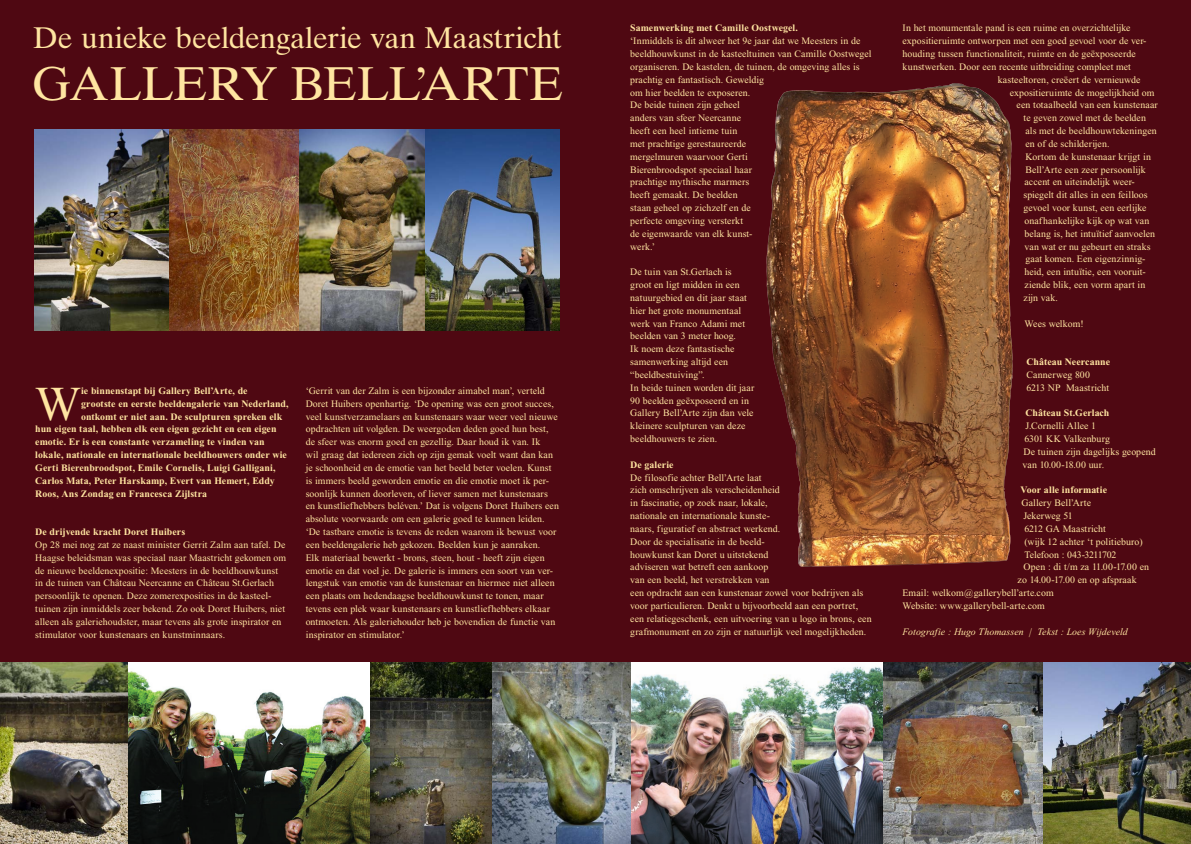
<style>
.page{position:relative;width:1191px;height:844px;background:#fff}
.page>*{position:absolute;margin:0;border:0;box-sizing:border-box;transform-origin:0 0}
.t1{font:48.56px "Times New Roman";color:#ffe5a1}
.t2{font:47.43px "Times Ten";letter-spacing:-.005em;color:#ffe5a1}
.t3{font:29.93px "Times Ten";letter-spacing:-.015em;color:#ffe5a1}
.t4{font:9.89px/12.9px "Times New Roman";letter-spacing:.01em;color:#ffe5a1}
.t5{font:700 9.89px "Times New Roman";letter-spacing:.005em;color:#ffe5a1}
.t6{font:italic 9.89px "Times New Roman";letter-spacing:.005em;color:#ffe5a1}
.t7{font:9.89px "Times New Roman";letter-spacing:-.015em;color:#ffe5a1}
.t8{font:9.89px "Times New Roman";letter-spacing:-.01em;color:#ffe5a1}
</style>
<div class="page">
<div style="left:0;top:0;width:1191px;height:843px;background:#4f0812"></div>
<img style="left:766px;top:83px;width:247px;height:484px">
<img style="left:127px;top:662px;width:244px;height:181px">
<img style="left:1042px;top:662px;width:149px;height:181px">
<img style="left:168px;top:129px;width:131px;height:201px">
<img style="left:299px;top:129px;width:127px;height:201px">
<img style="left:35px;top:129px;width:133px;height:201px">
<img style="left:426px;top:129px;width:133px;height:201px">
<img style="left:0;top:662px;width:127px;height:181px">
<img style="left:371px;top:662px;width:122px;height:181px">
<img style="left:631px;top:662px;width:252px;height:181px">
<img style="left:883px;top:662px;width:159px;height:181px">
<img style="left:493px;top:662px;width:138px;height:181px">
<h3 class="t3" style="left:33px;top:20px;width:530px">De unieke beeldengalerie van Maastricht</h3>
<h2 class="t2" style="left:32px;top:55px;width:533px">GALLERY BELL’ARTE</h2>
<h1 class="t1" style="left:35px;top:377px;width:47px">W</h1>
<p class="t5" style="left:81px;top:385px;width:168px">ie binnenstapt bij Gallery Bell’Arte, de</p>
<p class="t5" style="left:81px;top:398px;width:209px">grootste en eerste beeldengalerie van Nederland,</p>
<p class="t5" style="left:81px;top:410px;width:203px">ontkomt er niet aan. De sculpturen spreken elk</p>
<p class="t5" style="left:35px;top:423px;width:243px">hun eigen taal, hebben elk een eigen gezicht en een eigen</p>
<p class="t5" style="left:35px;top:436px;width:231px">emotie. Er is een constante verzameling te vinden van</p>
<p class="t5" style="left:35px;top:449px;width:253px">lokale, nationale en internationale beeldhouwers onder wie</p>
<p class="t5" style="left:35px;top:462px;width:242px">Gerti Bierenbroodspot, Emile Cornelis, Luigi Galligani,</p>
<p class="t5" style="left:35px;top:474px;width:241px">Carlos Mata, Peter Harskamp, Evert van Hemert, Eddy</p>
<p class="t5" style="left:35px;top:487px;width:173px">Roos, Ans Zondag en Francesca Zijlstra</p>
<p class="t5" style="left:35px;top:526px;width:151px">De drijvende kracht Doret Huibers</p>
<p class="t4" style="left:35px;top:538px;width:252px">Op 28 mei nog zat ze naast minister Gerrit Zalm aan tafel. De Haagse beleidsman was speciaal naar Maastricht gekomen om de nieuwe beeldenexpositie: Meesters in de beeldhouwkunst in de tuinen van Château Neercanne en Château St.Gerlach persoonlijk te openen. Deze zomerexposities in de kasteel&shy;tuinen zijn inmiddels zeer bekend. Zo ook Doret Huibers, niet alleen als galeriehoudster, maar tevens als grote inspirator en stimulator voor kunstenaars en kunstminnaars.</p>
<p class="t4" style="left:306px;top:384px;width:255px">‘Gerrit van der Zalm is een bijzonder aimabel man’, verteld Doret Huibers openhartig. ‘De opening was een groot succes, veel kunstverzamelaars en kunstenaars waar weer veel nieuwe opdrachten uit volgden. De weergoden deden goed hun best, de sfeer was enorm goed en gezellig. Daar houd ik van. Ik<br>wil graag dat iedereen zich op zijn gemak voelt want dan kan je schoonheid en de emotie van het beeld beter voelen. Kunst is immers beeld geworden emotie en die emotie moet ik per&shy;soonlijk kunnen doorleven, of liever samen met kunstenaars en kunstliefhebbers beléven.’ Dat is volgens Doret Huibers een absolute voorwaarde om een galerie goed te kunnen leiden. ‘De tastbare emotie is tevens de reden waarom ik bewust voor een beeldengalerie heb gekozen. Beelden kun je aanraken.<br>Elk materiaal bewerkt - brons, steen, hout - heeft zijn eigen emotie en dat voel je. De galerie is immers een soort van ver&shy;lengstuk van emotie van de kunstenaar en hiermee niet alleen een plaats om hedendaagse beeldhouwkunst te tonen, maar tevens een plek waar kunstenaars en kunstliefhebbers elkaar ontmoeten. Als galeriehouder heb je bovendien de functie van inspirator en stimulator.’</p>
<p class="t5" style="left:630px;top:23px;width:169px">Samenwerking met Camille Oostwegel.</p>
<p class="t4" style="left:630px;top:34px;width:243px">‘Inmiddels is dit alweer het 9e jaar dat we Meesters in de beeldhouwkunst in de kasteeltuinen van Camille Oostwegel organiseren. De kastelen, de tuinen, de omgeving alles is prachtig en fantastisch. Geweldig<br>om hier beelden te exposeren.<br>De beide tuinen zijn geheel<br>anders van sfeer Neercanne<br>heeft een heel intieme tuin<br>met prachtige gerestaureerde<br>mergelmuren waarvoor Gerti<br>Bierenbroodspot speciaal haar<br>prachtige mythische marmers<br>heeft gemaakt. De beelden<br>staan geheel op zichzelf en de<br>perfecte omgeving versterkt<br>de eigenwaarde van elk kunst-<br>werk.’</p>
<p class="t4" style="left:630px;top:265px;width:126px">De tuin van St.Gerlach is groot en ligt midden in een natuurgebied en dit jaar staat hier het grote monumentaal werk van Franco Adami met beelden van 3 meter hoog.<br>Ik noem deze fantastische samenwerking altijd een “beeldbestuiving”.<br>In beide tuinen worden dit jaar<br>90 beelden geëxposeerd en in<br>Gallery Bell’Arte zijn dan vele kleinere sculpturen van deze beeldhouwers te zien.</p>
<p class="t5" style="left:630px;top:459px;width:45px">De galerie</p>
<p class="t4" style="left:630px;top:470px;width:243px">De filosofie achter Bell’Arte laat<br>zich omschrijven als verscheidenheid<br>in fascinatie, op zoek naar, lokale,<br>nationale en internationale kunste-<br>naars, figuratief en abstract werkend.<br>Door de specialisatie in de beeld-<br>houwkunst kan Doret u uitstekend<br>adviseren wat betreft een aankoop<br>van een beeld, het verstrekken van<br>een opdracht aan een kunstenaar zowel voor bedrijven als voor particulieren. Denkt u bijvoorbeeld aan een portret, een relatiegeschenk, een uitvoering van u logo in brons, een grafmonument en zo zijn er natuurlijk veel mogelijkheden.</p>
<p class="t4" style="left:902px;top:22px;width:230px">In het monumentale pand is een ruime en overzichtelijke</p>
<p class="t4" style="left:902px;top:34px;width:245px">expositieruimte ontworpen met een goed gevoel voor de ver-</p>
<p class="t4" style="left:902px;top:47px;width:235px">houding tussen functionaliteit, ruimte en de geëxposeerde</p>
<p class="t4" style="left:902px;top:60px;width:230px">kunstwerken. Door een recente uitbreiding compleet met</p>
<p class="t4" style="left:997px;top:73px;width:144px">kasteeltoren, creëert de vernieuwde</p>
<p class="t4" style="left:1009px;top:86px;width:146px">expositieruimte de mogelijkheid om</p>
<p class="t4" style="left:1016px;top:99px;width:143px">een totaalbeeld van een kunstenaar</p>
<p class="t4" style="left:1023px;top:111px;width:124px">te geven zowel met de beelden</p>
<p class="t4" style="left:1025px;top:124px;width:133px">als met de beeldhouwtekeningen</p>
<p class="t4" style="left:1025px;top:137px;width:86px">en of de schilderijen.</p>
<p class="t4" style="left:1025px;top:150px;width:127px">Kortom de kunstenaar krijgt in</p>
<p class="t4" style="left:1025px;top:163px;width:122px">Bell’Arte een zeer persoonlijk</p>
<p class="t4" style="left:1024px;top:176px;width:112px">accent en uiteindelijk weer-</p>
<p class="t4" style="left:1023px;top:188px;width:126px">spiegelt dit alles in een feilloos</p>
<p class="t4" style="left:1023px;top:201px;width:125px">gevoel voor kunst, een eerlijke</p>
<p class="t4" style="left:1024px;top:214px;width:126px">onafhankelijke kijk op wat van</p>
<p class="t4" style="left:1024px;top:227px;width:132px">belang is, het intuïtief aanvoelen</p>
<p class="t4" style="left:1024px;top:240px;width:128px">van wat er nu gebeurt en straks</p>
<p class="t4" style="left:1025px;top:252px;width:121px">gaat komen. Een eigenzinnig-</p>
<p class="t4" style="left:1024px;top:265px;width:123px">heid, een intuïtie, een vooruit-</p>
<p class="t4" style="left:1024px;top:278px;width:122px">ziende blik, een vorm apart in</p>
<p class="t4" style="left:1023px;top:291px;width:36px">zijn vak.</p>
<p class="t4" style="left:1024px;top:317px;width:61px">Wees welkom!</p>
<p class="t5" style="left:1026px;top:356px;width:85px">Château Neercanne</p>
<p class="t4" style="left:1026px;top:368px;width:84px">Cannerweg 800<br>6213 NP Maastricht</p>
<p class="t5" style="left:1025px;top:407px;width:85px">Château St.Gerlach</p>
<p class="t4" style="left:1022px;top:419px;width:135px">J.Cornelli Allee 1<br>6301 KK Valkenburg<br>De tuinen zijn dagelijks geopend van 10.00-18.00 uur.</p>
<p class="t5" style="left:1020px;top:484px;width:88px">Voor alle informatie</p>
<p class="t4" style="left:1021px;top:496px;width:71px">Gallery Bell’Arte</p>
<p class="t8" style="left:1023px;top:510px;width:51px">Jekerweg 51</p>
<p class="t4" style="left:1024px;top:522px;width:83px">6212 GA Maastricht</p>
<p class="t4" style="left:1024px;top:535px;width:120px">(wijk 12 achter ‘t politieburo)</p>
<p class="t7" style="left:1024px;top:548px;width:94px">Telefoon : 043-3211702</p>
<p class="t4" style="left:1023px;top:560px;width:127px">Open : di t/m za 11.00-17.00 en</p>
<p class="t4" style="left:1017px;top:573px;width:121px">zo 14.00-17.00 en op afspraak</p>
<p class="t4" style="left:902px;top:586px;width:153px">Email: welkom@gallerybell’arte.com</p>
<p class="t4" style="left:902px;top:599px;width:144px">Website: www.gallerybell-arte.com</p>
<p class="t6" style="left:902px;top:625px;width:227px">Fotografie : Hugo Thomassen | Tekst : Loes Wijdeveld</p>
</div>
